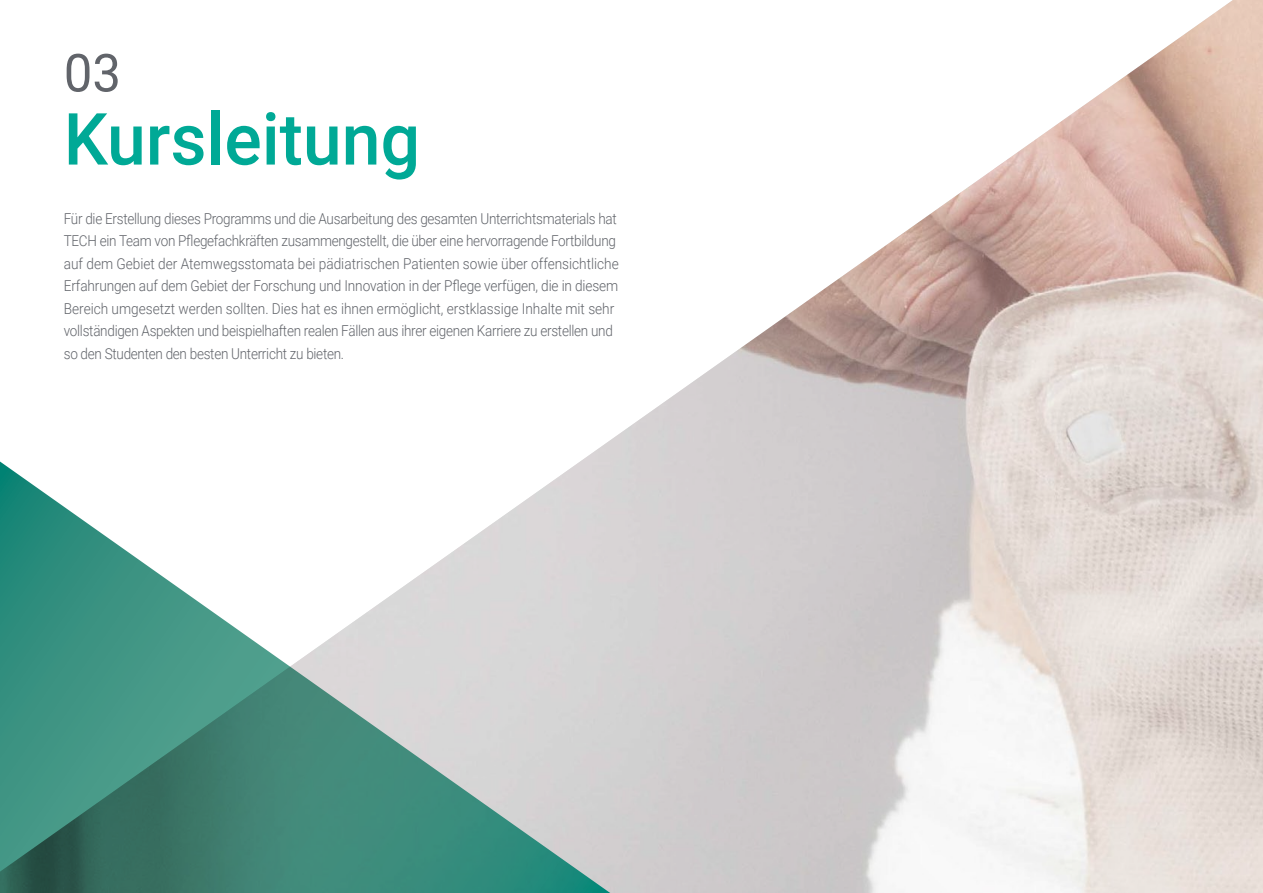
<style>
.page{position:relative;width:1263px;height:893px;background:#fff}
.page>*{position:absolute;margin:0;border:0;box-sizing:border-box;transform-origin:0 0}
.t1{font:500 72px "Roboto";color:#00a996}
.t2{font:52.5px "Roboto";color:#61646a}
.t3{font:300 15px/22.5px "Roboto";letter-spacing:-.02em;color:#61646a;scale:.9 1}
</style>
<div class="page">
<img style="left:602px;top:0;width:661px;height:893px">
<svg style="left:0;top:446px;width:640px;height:447px"></svg>
<h2 class="t2" style="left:64px;top:36px;width:59px">03</h2>
<h1 class="t1" style="left:64px;top:89px;width:358px">Kursleitung</h1>
<p class="t3" style="left:64px;top:207px;width:618px">Für die Erstellung dieses Programms und die Ausarbeitung des gesamten Unterrichtsmaterials hat TECH ein Team von Pflegefachkräften zusammengestellt, die über eine hervorragende Fortbildung auf dem Gebiet der Atemwegsstomata bei pädiatrischen Patienten sowie über offensichtliche Erfahrungen auf dem Gebiet der Forschung und Innovation in der Pflege verfügen, die in diesem Bereich umgesetzt werden sollten. Dies hat es ihnen ermöglicht, erstklassige Inhalte mit sehr vollständigen Aspekten und beispielhaften realen Fällen aus ihrer eigenen Karriere zu erstellen und so den Studenten den besten Unterricht zu bieten.</p>
</div>
